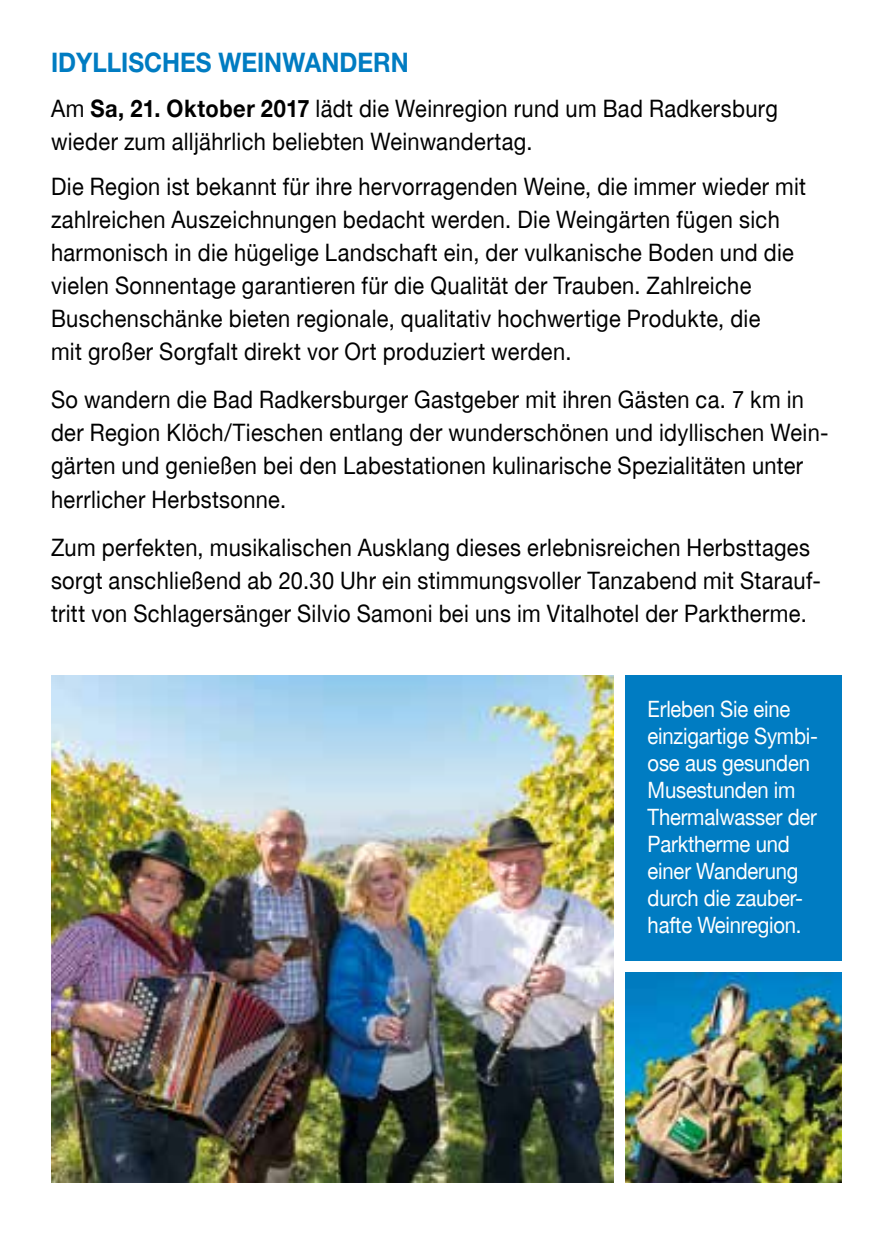
<style>
.page{position:relative;width:893px;height:1234px;background:#fff}
.page>*{position:absolute;margin:0;border:0;box-sizing:border-box;transform-origin:0 0}
.t1{font:700 27px "Helvetica Neue";color:#007cc2;scale:.9 1}
.t2{font:24px/33px "Helvetica Neue East A";letter-spacing:.015em;color:#000;scale:.91 1}
.t3{font:22.5px/27px "Helvetica Neue East A";letter-spacing:-.01em;color:#fff;scale:.9 1}
.s1{font-weight:700}
</style>
<div class="page">
<img style="left:51px;top:675px;width:562px;height:507px">
<img style="left:626px;top:972px;width:216px;height:210px">
<div style="left:626px;top:675px;width:216px;height:285px;background:#007cc2"></div>
<p class="t1" style="left:51px;top:46px;width:399px">IDYLLISCHES WEINWANDERN</p>
<p class="t2" style="left:51px;top:93px;width:800px">Am <span class="s1">Sa, 21. Oktober 2017</span> lädt die Weinregion rund um Bad Radkersburg wieder zum alljährlich beliebten Weinwandertag.</p>
<p class="t2" style="left:51px;top:171px;width:831px">Die Region ist bekannt für ihre hervorragenden Weine, die immer wieder mit zahlreichen Auszeichnungen bedacht werden. Die Weingärten fügen sich harmonisch in die hügelige Landschaft ein, der vulkanische Boden und die vielen Sonnentage garantieren für die Qualität der Trauben. Zahlreiche Buschenschänke bieten regionale, qualitativ hochwertige Produkte, die<br>mit großer Sorgfalt direkt vor Ort produziert werden.</p>
<p class="t2" style="left:51px;top:384px;width:856px">So wandern die Bad Radkersburger Gastgeber mit ihren Gästen ca. 7 km in der Region Klöch/Tieschen entlang der wunderschönen und idyllischen Wein&shy;gärten und genießen bei den Labestationen kulinarische Spezialitäten unter herrlicher Herbstsonne.</p>
<p class="t2" style="left:51px;top:531px;width:848px">Zum perfekten, musikalischen Ausklang dieses erlebnisreichen Herbsttages sorgt anschließend ab 20.30 Uhr ein stimmungsvoller Tanzabend mit Starauf&shy;tritt von Schlagersänger Silvio Samoni bei uns im Vitalhotel der Parktherme.</p>
<p class="t3" style="left:648px;top:696px;width:191px">Erleben Sie eine einzigartige Symbi&shy;ose aus gesunden<br>Musestunden im<br>Thermalwasser der<br>Parktherme und einer Wanderung durch die zauber&shy;hafte Weinregion.</p>
</div>
